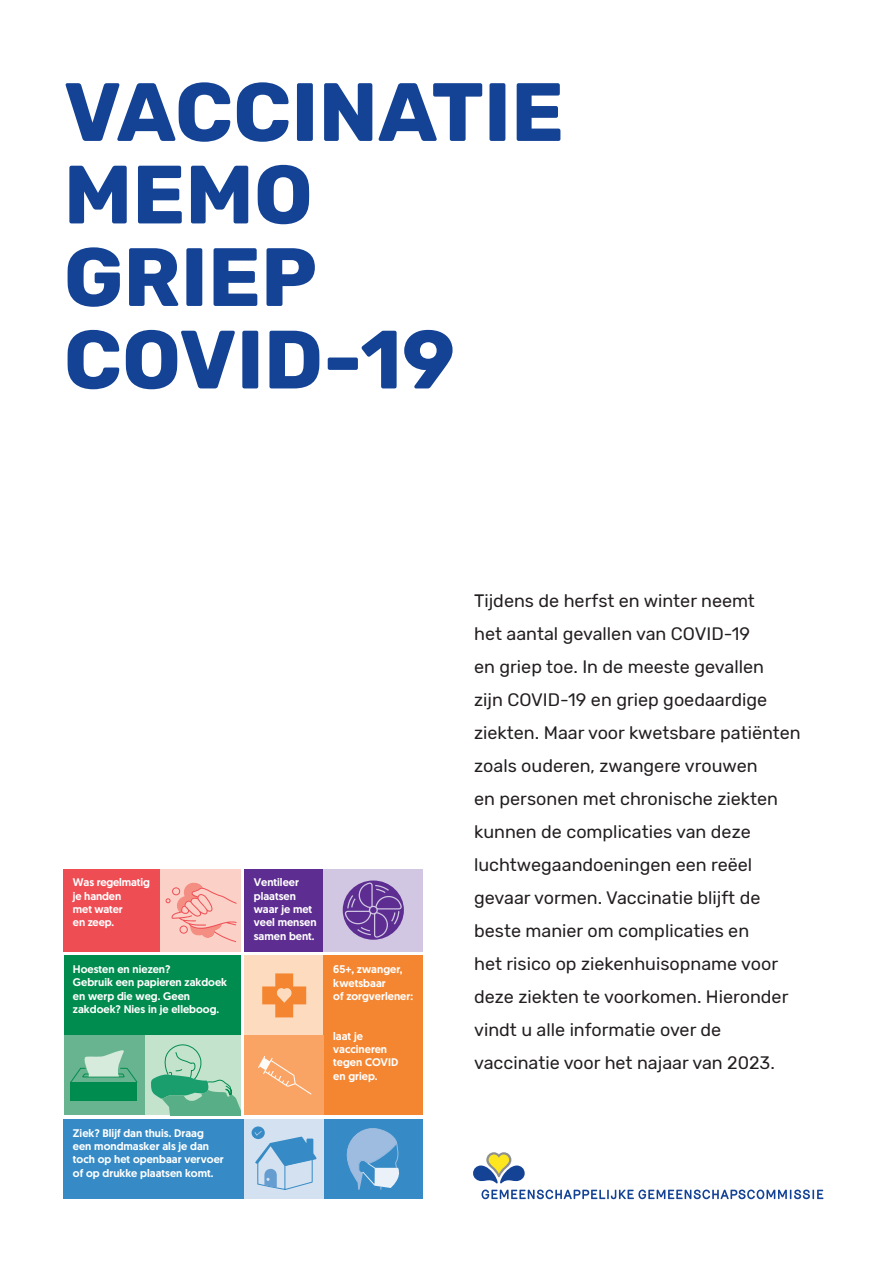
<style>
.page{position:relative;width:893px;height:1263px;background:#fff}
.page>*{position:absolute;margin:0;border:0;box-sizing:border-box;transform-origin:0 0}
.t1{font:700 82.5px/82.5px "Rubik";color:#144396}
.t2{font:18px/33px "Rubik";color:#231f20}
.t3{font:500 11.1px/13.4px "Geomanist";color:#fff}
</style>
<div class="page">
<svg style="left:481px;top:1189px;width:342px;height:10px"></svg>
<svg style="left:473px;top:1152px;width:52px;height:31px"></svg>
<div style="left:64px;top:869px;width:96px;height:82px;background:#ef4d54"></div>
<div style="left:160px;top:869px;width:80px;height:82px;background:#fbd0c6"></div>
<svg style="left:166px;top:883px;width:71px;height:59px"></svg>
<div style="left:64px;top:955px;width:176px;height:80px;background:#008c4e"></div>
<div style="left:64px;top:1035px;width:81px;height:80px;background:#68b490"></div>
<div style="left:145px;top:1035px;width:95px;height:80px;background:#c4e3cd"></div>
<svg style="left:151px;top:1044px;width:89px;height:71px"></svg>
<div style="left:71px;top:1082px;width:66px;height:18px;background:#008c4e"></div>
<svg style="left:70px;top:1050px;width:68px;height:33px"></svg>
<div style="left:245px;top:869px;width:82px;height:82px;background:#5d2d91"></div>
<div style="left:324px;top:869px;width:99px;height:82px;background:#d1c7e2"></div>
<svg style="left:343px;top:880px;width:61px;height:60px"></svg>
<div style="left:245px;top:955px;width:79px;height:160px;background:#fddbbf"></div>
<div style="left:324px;top:955px;width:99px;height:160px;background:#f58631"></div>
<svg style="left:262px;top:973px;width:44px;height:44px"></svg>
<div style="left:64px;top:1119px;width:359px;height:80px;background:#368bc6"></div>
<div style="left:244px;top:1119px;width:80px;height:80px;background:#d4e1f0"></div>
<svg style="left:346px;top:1128px;width:54px;height:62px"></svg>
<div style="left:245px;top:1035px;width:79px;height:80px;background:#f9a465"></div>
<svg style="left:258px;top:1056px;width:53px;height:38px"></svg>
<svg style="left:252px;top:1126px;width:13px;height:13px"></svg>
<svg style="left:254px;top:1128px;width:62px;height:62px"></svg>
<h1 class="t1" style="left:64px;top:73px;width:502px">VACCINATIE<br>MEMO<br>GRIEP<br>COVID-19</h1>
<p class="t3" style="left:73px;top:876px;width:78px">Was regelmatig je handen<br>met water<br>en zeep.</p>
<p class="t3" style="left:73px;top:962px;width:156px">Hoesten en niezen?<br>Gebruik een papieren zakdoek en werp die weg. Geen zakdoek? Nies in je elleboog.</p>
<p class="t3" style="left:73px;top:1126px;width:152px">Ziek? Blijf dan thuis. Draag een mondmasker als je dan toch op het openbaar vervoer of op drukke plaatsen komt.</p>
<p class="t3" style="left:254px;top:876px;width:64px">Ventileer plaatsen waar je met veel mensen samen bent.</p>
<p class="t3" style="left:333px;top:962px;width:81px">65+, zwanger, kwetsbaar<br>of zorgverlener:</p>
<p class="t3" style="left:333px;top:1029px;width:67px">laat je vaccineren tegen COVID en griep.</p>
<p class="t2" style="left:474px;top:585px;width:328px">Tijdens de herfst en winter neemt<br>het aantal gevallen van COVID-19<br>en griep toe. In de meeste gevallen<br>zijn COVID-19 en griep goedaardige ziekten. Maar voor kwetsbare patiënten zoals ouderen, zwangere vrouwen<br>en personen met chronische ziekten kunnen de complicaties van deze luchtwegaandoeningen een reëel gevaar vormen. Vaccinatie blijft de beste manier om complicaties en<br>het risico op ziekenhuisopname voor deze ziekten te voorkomen. Hieronder vindt u alle informatie over de vaccinatie voor het najaar van 2023.</p>
</div>
